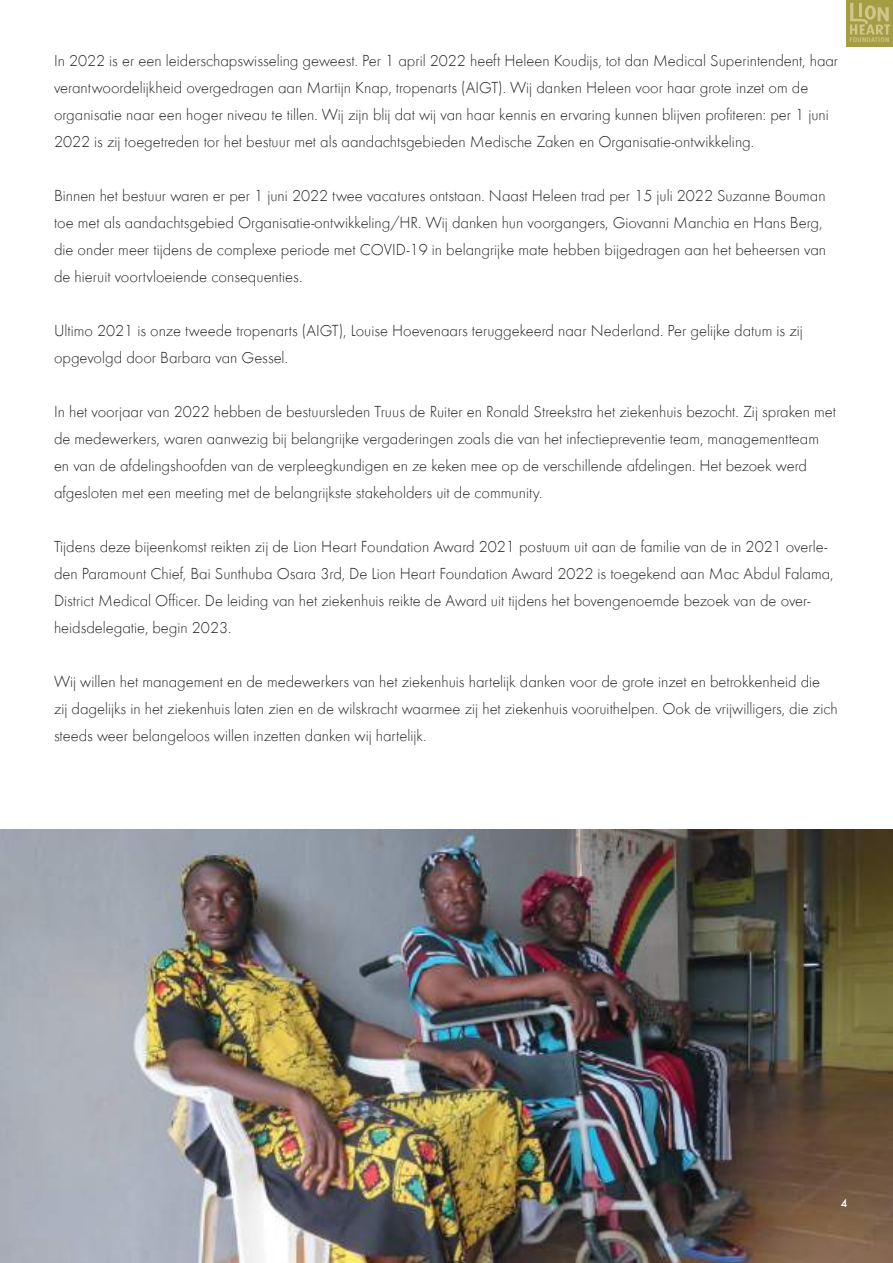
<style>
.page{position:relative;width:893px;height:1263px;background:#fff}
.page>*{position:absolute;margin:0;border:0;box-sizing:border-box;transform-origin:0 0}
.t1{font:300 16.5px/27px "Futura";color:#241f1f}
.t2{font:500 10.5px "Futura";color:#fff}
.t3{font:500 condensed 6.3px "Futura";letter-spacing:.02em;color:#d0c68d;scale:1.5 1}
</style>
<div class="page">
<div style="left:847px;top:0;width:46px;height:46px;background:#a69c44"></div>
<svg style="left:850px;top:3px;width:40px;height:31px"></svg>
<img style="left:0;top:829px;width:893px;height:434px">
<p class="t1" style="left:54px;top:47px;width:786px">In 2022 is er een leiderschapswisseling geweest. Per 1 april 2022 heeft Heleen Koudijs, tot dan Medical Superintendent, haar verantwoordelijkheid overgedragen aan Martijn Knap, tropenarts (AIGT). Wij danken Heleen voor haar grote inzet om de organisatie naar een hoger niveau te tillen. Wij zijn blij dat wij van haar kennis en ervaring kunnen blijven profiteren: per 1 juni 2022 is zij toegetreden tor het bestuur met als aandachtsgebieden Medische Zaken en Organisatie-ontwikkeling.</p>
<p class="t1" style="left:54px;top:182px;width:774px">Binnen het bestuur waren er per 1 juni 2022 twee vacatures ontstaan. Naast Heleen trad per 15 juli 2022 Suzanne Bouman toe met als aandachtsgebied Organisatie-ontwikkeling/HR. Wij danken hun voorgangers, Giovanni Manchia en Hans Berg, die onder meer tijdens de complexe periode met COVID-19 in belangrijke mate hebben bijgedragen aan het beheersen van de hieruit voortvloeiende consequenties.</p>
<p class="t1" style="left:54px;top:317px;width:750px">Ultimo 2021 is onze tweede tropenarts (AIGT), Louise Hoevenaars teruggekeerd naar Nederland. Per gelijke datum is zij opgevolgd door Barbara van Gessel.</p>
<p class="t1" style="left:54px;top:398px;width:783px">In het voorjaar van 2022 hebben de bestuursleden Truus de Ruiter en Ronald Streekstra het ziekenhuis bezocht. Zij spraken met de medewerkers, waren aanwezig bij belangrijke vergaderingen zoals die van het infectiepreventie team, managementteam en van de afdelingshoofden van de verpleegkundigen en ze keken mee op de verschillende afdelingen. Het bezoek werd afgesloten met een meeting met de belangrijkste stakeholders uit de community.</p>
<p class="t1" style="left:54px;top:533px;width:781px">Tijdens deze bijeenkomst reikten zij de Lion Heart Foundation Award 2021 postuum uit aan de familie van de in 2021 overle&shy;den Paramount Chief, Bai Sunthuba Osara 3rd, De Lion Heart Foundation Award 2022 is toegekend aan Mac Abdul Falama, District Medical Officer. De leiding van het ziekenhuis reikte de Award uit tijdens het bovengenoemde bezoek van de over&shy;heidsdelegatie, begin 2023.</p>
<p class="t1" style="left:54px;top:668px;width:785px">Wij willen het management en de medewerkers van het ziekenhuis hartelijk danken voor de grote inzet en betrokkenheid die zij dagelijks in het ziekenhuis laten zien en de wilskracht waarmee zij het ziekenhuis vooruithelpen. Ook de vrijwilligers, die zich steeds weer belangeloos willen inzetten danken wij hartelijk.</p>
<p class="t3" style="left:849px;top:36px;width:28px">FOUNDATION</p>
<p class="t2" style="left:841px;top:1196px;width:8px">4</p>
</div>
